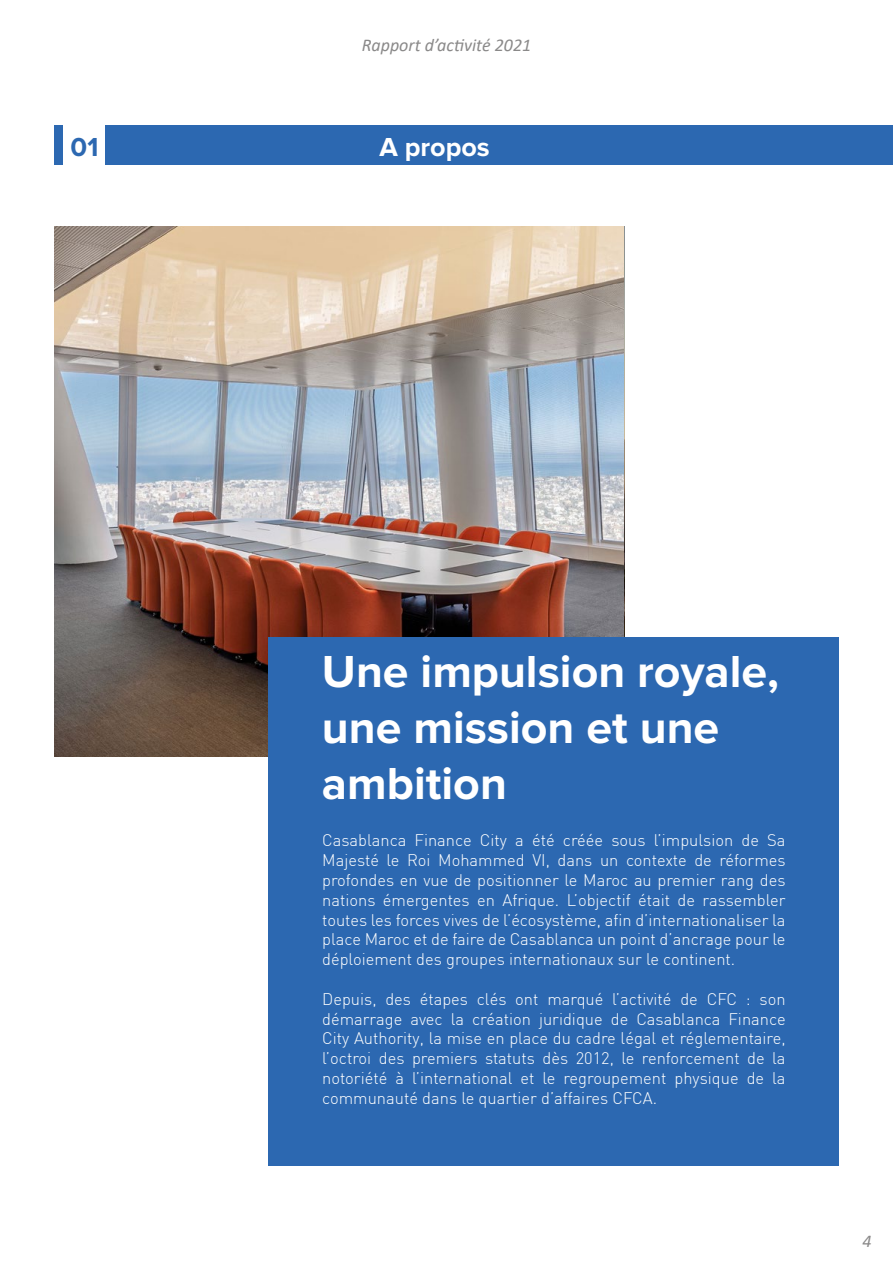
<style>
.page{position:relative;width:893px;height:1263px;background:#fff}
.page>*{position:absolute;margin:0;border:0;box-sizing:border-box;transform-origin:0 0}
.t1{font:700 46.5px/55.8px "Proxima Nova";color:#fff}
.t2{font:700 27px "Proxima Nova";color:#fff}
.t3{font:700 27px "Proxima Nova";color:#2c68b1}
.t4{font:italic 18px "Calibri";color:#8a8989}
.t5{font:300 16.5px/19.8px "DIN";color:#fff;text-align:justify}
</style>
<div class="page">
<img style="left:54px;top:226px;width:569px;height:531px">
<div style="left:269px;top:637px;width:570px;height:529px;background:#2c68b1"></div>
<div style="left:54px;top:125px;width:9px;height:40px;background:#2c68b1"></div>
<div style="left:106px;top:125px;width:787px;height:40px;background:#2c68b1"></div>
<p class="t4" style="left:362px;top:33px;width:171px">Rapport d’activité 2021</p>
<h2 class="t3" style="left:71px;top:131px;width:29px">01</h2>
<h2 class="t2" style="left:379px;top:131px;width:112px">A propos</h2>
<h1 class="t1" style="left:322px;top:645px;width:458px">Une impulsion royale, une mission et une ambition</h1>
<p class="t5" style="left:322px;top:830px;width:465px">Casablanca Finance City a été créée sous l’impulsion de Sa Majesté le Roi Mohammed VI, dans un contexte de réformes profondes en vue de positionner le Maroc au premier rang des nations émergentes en Afrique. L’objectif était de rassembler toutes les forces vives de l’écosystème, afin d’internationaliser la place Maroc et de faire de Casablanca un point d’ancrage pour le déploiement des groupes internationaux sur le continent.</p>
<p class="t5" style="left:322px;top:989px;width:465px">Depuis, des étapes clés ont marqué l’activité de CFC : son démarrage avec la création juridique de Casablanca Finance City Authority, la mise en place du cadre légal et réglementaire, l’octroi des premiers statuts dès 2012, le renforcement de la notoriété à l’international et le regroupement physique de la communauté dans le quartier d’affaires CFCA.</p>
<p class="t4" style="left:863px;top:1228px;width:11px">4</p>
</div>
